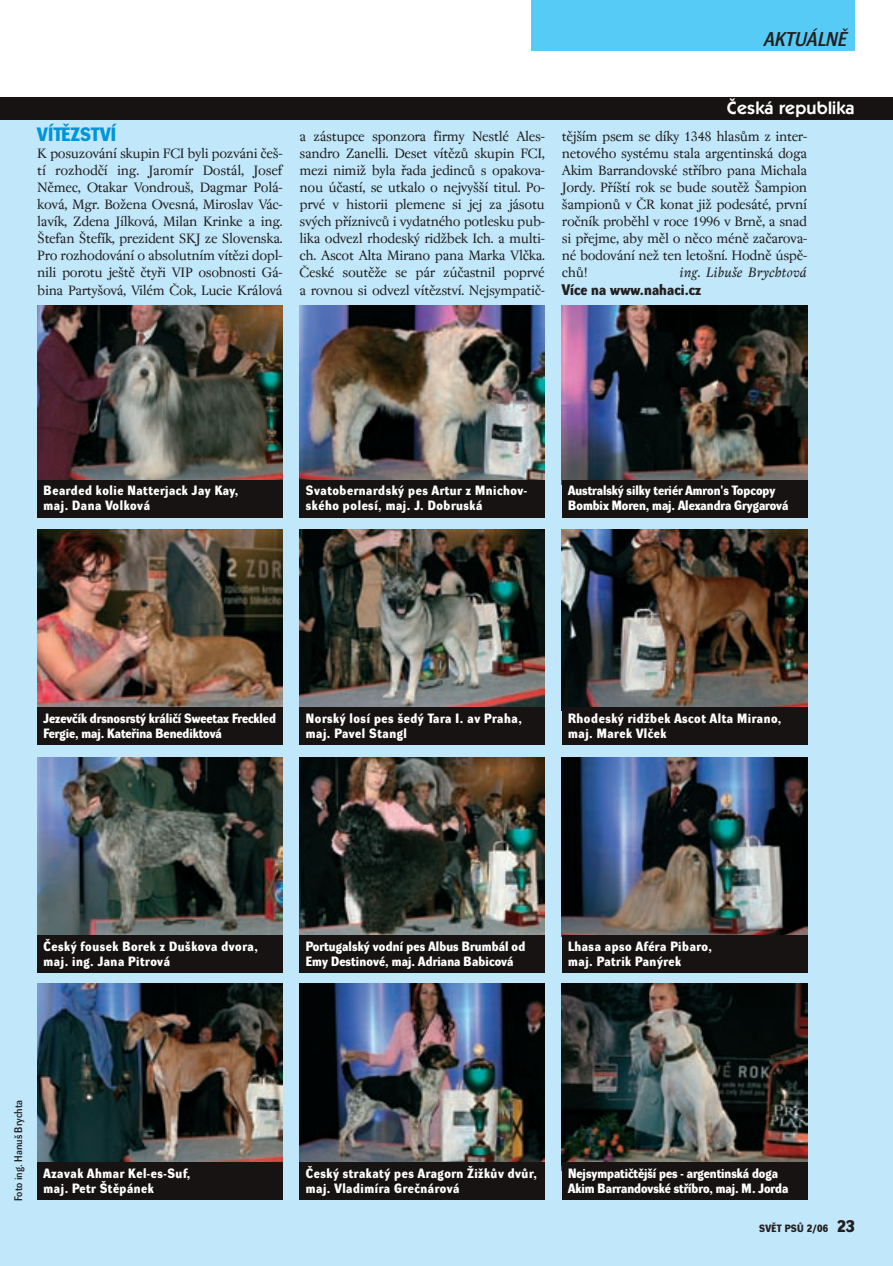
<style>
.page{position:relative;width:893px;height:1266px;background:#fff}
.page>*{position:absolute;margin:0;border:0;box-sizing:border-box;transform-origin:0 0}
.t1{font:19.5px "Dynamo D Italic D";letter-spacing:.01em;color:#231f20}
.t2{font:18.9px "Dynamo DB";letter-spacing:.015em;color:#0095d9}
.t3{font:600 18px "Itc Kabel CE";letter-spacing:.01em;color:#fff}
.t4{font:15px/17.1px "Regent";letter-spacing:-.025em;color:#231f20;text-align:justify}
.t5{font:italic 15px "Regent";letter-spacing:.02em;color:#231f20}
.t6{font:15px "Dynamo DB";letter-spacing:.01em;color:#231f20}
.t7{font:13.2px/14.9px "Dynamo DB";letter-spacing:.045em;color:#fff}
.t8{font:13.2px/14.9px "Dynamo DB";color:#fff}
.t9{font:13.2px/14.9px "Dynamo DB";letter-spacing:.01em;color:#fff}
.t10{font:10.8px "Dynamo DD";color:#231f20}
.t11{font:10.35px "Dynamo DB";letter-spacing:.03em;color:#231f20}
.s1{font-size:16.5px}
</style>
<div class="page">
<img style="left:0;top:0;width:893px;height:1265px">
<h1 class="t1" style="left:764px;top:32px;width:84px">AKTUÁLNù</h1>
<p class="t2" style="left:37px;top:126px;width:80px">VÍTùZSTVÍ</p>
<p class="t4" style="left:37px;top:145px;width:247px">K posuzování skupin FCI byli pozváni ãe‰- tí rozhodãí ing. Jaromír Dostál, Josef Nûmec, Otakar Vondrou‰, Dagmar Polá&shy;ková, Mgr. BoÏena Ovesná, Miroslav Vác&shy;lavík, Zdena Jílková, Milan Krinke a ing. ·tefan ·tefík, prezident SKJ ze Slovenska.<br>Pro rozhodování o absolutním vítûzi dopl&shy;nili porotu je‰tû ãtyfii VIP osobnosti Gá&shy;bina Party‰ová, Vilém âok, Lucie Králová</p>
<p class="t3" style="left:727px;top:101px;width:129px">âeská republika</p>
<p class="t4" style="left:300px;top:128px;width:247px">a zástupce sponzora firmy Nestlé Ales&shy;sandro Zanelli. Deset vítûzÛ skupin FCI, mezi nimiÏ byla fiada jedincÛ s opakova&shy;nou úãastí, se utkalo o nejvy‰‰í titul. Po&shy;prvé v historii plemene si jej za jásotu sv˘ch pfiíznivcÛ i vydatného potlesku pub&shy;lika odvezl rhodesk˘ ridÏbek Ich. a multi&shy;ch. Ascot Alta Mirano pana Marka Vlãka. âeské soutûÏe se pár zúãastnil poprvé a rovnou si odvezl vítûzství. Nejsympatiã-</p>
<p class="t4" style="left:562px;top:128px;width:247px">tûj‰ím psem se díky 1348 hlasÛm z inter&shy;netového systému stala argentinská doga Akim Barrandovské stfiíbro pana Michala Jordy. Pfií‰tí rok se bude soutûÏ ·ampion ‰ampionÛ v âR konat jiÏ podesáté, první roãník probûhl v roce 1996 v Brnû, a snad si pfiejme, aby mûl o nûco ménû zaãarova&shy;né bodování neÏ ten leto‰ní. Hodnû úspû&shy;chÛ!</p>
<p class="t5" style="left:679px;top:267px;width:129px">ing. Libu‰e Brychtová</p>
<p class="t6" style="left:562px;top:283px;width:141px">Více na www.nahaci.cz</p>
<p class="t7" style="left:44px;top:484px;width:196px">Bearded kolie Natterjack Jay Kay, maj. Dana Volková</p>
<p class="t7" style="left:306px;top:484px;width:223px">Svatobernardsk˘ pes Artur z Mnichov&shy;ského polesí, maj. J. Dobruská</p>
<p class="t8" style="left:568px;top:484px;width:222px">Australsk˘ silky teriér Amron's Topcopy<br>Bombix Moren, maj. Alexandra Grygarová</p>
<p class="t8" style="left:44px;top:711px;width:234px">Jezevãík drsnosrst˘ králiãí Sweetax Freckled<br>Fergie, maj. Katefiina Benediktová</p>
<p class="t7" style="left:306px;top:711px;width:218px">Norsk˘ losí pes ‰ed˘ Tara I. av Praha, maj. Pavel Stangl</p>
<p class="t7" style="left:568px;top:711px;width:215px">Rhodesk˘ ridÏbek Ascot Alta Mirano, maj. Marek Vlãek</p>
<p class="t7" style="left:44px;top:940px;width:216px">âesk˘ fousek Borek z Du‰kova dvora, maj. ing. Jana Pitrová</p>
<p class="t9" style="left:306px;top:940px;width:221px">Portugalsk˘ vodní pes Albus Brumbál od<br>Emy Destinové, maj. Adriana Babicová</p>
<p class="t7" style="left:568px;top:940px;width:145px">Lhasa apso Aféra Pibaro, maj. Patrik Pan˘rek</p>
<p class="t10" style="left:14px;top:1200px;width:103px;rotate:-90deg">Foto ing. Hanu‰ Brychta</p>
<p class="t7" style="left:44px;top:1166px;width:148px">Azavak Ahmar Kel-es-Suf, maj. Petr ·tûpánek</p>
<p class="t7" style="left:306px;top:1166px;width:233px">âesk˘ strakat˘ pes Aragorn ÎiÏkÛv dvÛr, maj. Vladimíra Greãnárová</p>
<p class="t8" style="left:568px;top:1166px;width:222px">Nejsympatiãtûj‰í pes - argentinská doga<br>Akim Barrandovské stfiíbro, maj. M. Jorda</p>
<p class="t11" style="left:759px;top:1223px;width:97px">SVùT PSÒ 2/06 <span class="s1">23</span></p>
</div>
